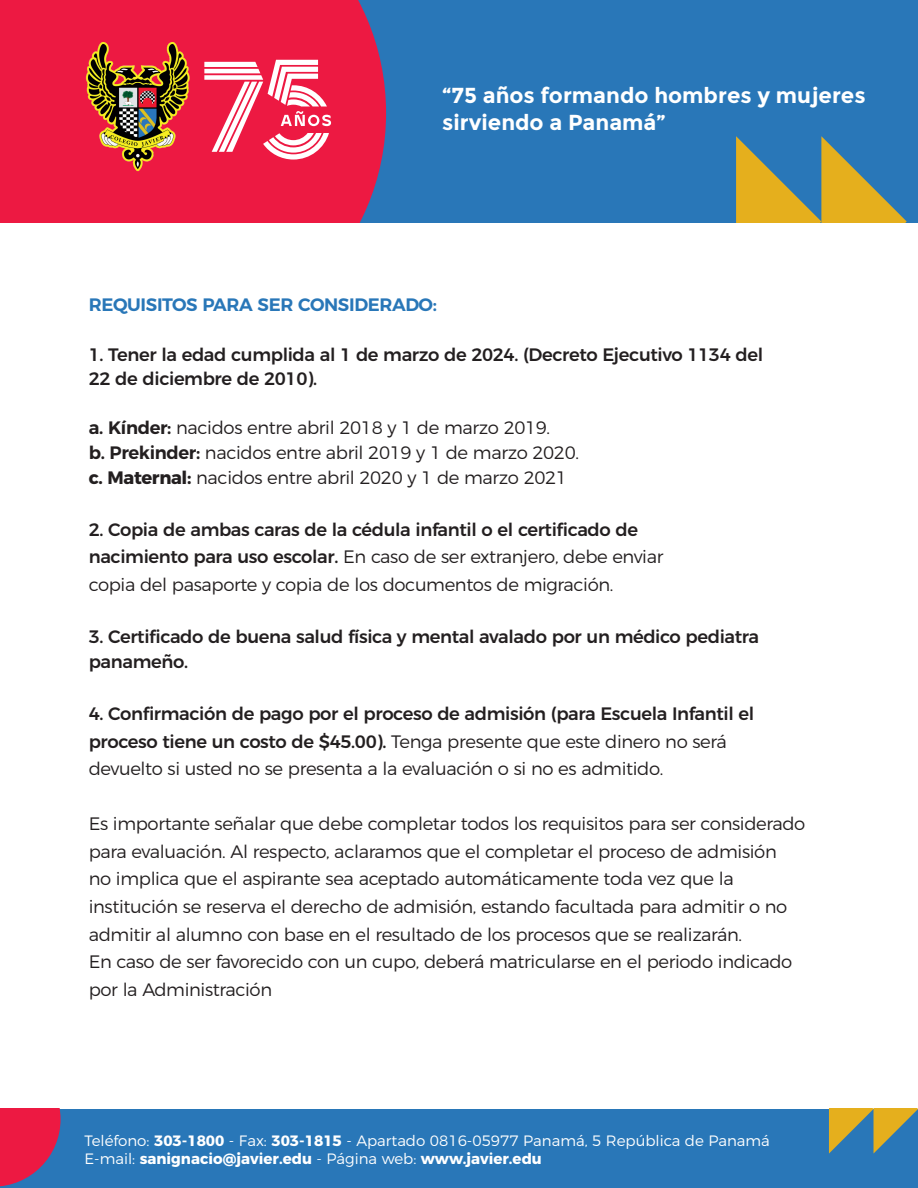
<style>
.page{position:relative;width:918px;height:1188px;background:#fff}
.page>*{position:absolute;margin:0;border:0;box-sizing:border-box;transform-origin:0 0}
.t1{font:700 21.75px/26.1px "Montserrat";color:#fff}
.t2{font:300 18px/27.6px "Montserrat";letter-spacing:-.02em;color:#231f20}
.t3{font:500 18px/24.6px "Montserrat";letter-spacing:-.02em;color:#231f20}
.t4{font:600 18px "Montserrat";letter-spacing:-.02em;color:#2977b8}
.t5{font:300 15px/18px "Montserrat";color:#fff}
.s1{font-weight:600}
.s2{font-weight:700}
.s3{font-weight:500}
.s4{font-weight:300}
</style>
<div class="page">
<div style="left:0;top:0;width:918px;height:222px;background:#2977b8"></div>
<div style="left:0;top:0;width:386px;height:222px;background:#ed1942"></div>
<svg style="left:736px;top:136px;width:171px;height:86px"></svg>
<svg style="left:204px;top:60px;width:127px;height:100px;background:#f36a85"></svg>
<img style="left:84px;top:43px;width:111px;height:136px">
<div style="left:0;top:1109px;width:918px;height:79px;background:#2977b8"></div>
<svg style="left:0;top:1109px;width:61px;height:78px"></svg>
<svg style="left:829px;top:1109px;width:89px;height:45px"></svg>
<p class="t1" style="left:442px;top:83px;width:425px">“75 años formando hombres y mujeres sirviendo a Panamá”</p>
<p class="t4" style="left:89px;top:290px;width:350px">REQUISITOS PARA SER CONSIDERADO:</p>
<p class="t3" style="left:89px;top:340px;width:676px">1. Tener la edad cumplida al 1 de marzo de 2024. (Decreto Ejecutivo 1134 del<br>22 de diciembre de 2010).</p>
<p class="t2" style="left:89px;top:414px;width:492px;line-height:24.6px"><span class="s1">a. Kínder:</span> nacidos entre abril 2018 y 1 de marzo 2019.<br><span class="s1">b. Prekinder:</span> nacidos entre abril 2019 y 1 de marzo 2020. <span class="s2">c. Maternal:</span> nacidos entre abril 2020 y 1 de marzo 2021</p>
<p class="t2" style="left:89px;top:514px;width:576px"><span class="s3">2. Copia de ambas caras de la cédula infantil o el certificado de nacimiento para uso escolar.</span> En caso de ser extranjero, debe enviar copia del pasaporte y copia de los documentos de migración.</p>
<p class="t3" style="left:89px;top:623px;width:672px">3. Certificado de buena salud física y mental avalado por un médico pediatra panameño.</p>
<p class="t3" style="left:89px;top:698px;width:667px;line-height:27.6px">4. Confirmación de pago por el proceso de admisión (para Escuela Infantil el proceso tiene un costo de $45.00). <span class="s4">Tenga presente que este dinero no será devuelto si usted no se presenta a la evaluación o si no es admitido.</span></p>
<p class="t2" style="left:89px;top:809px;width:718px">Es importante señalar que debe completar todos los requisitos para ser considerado para evaluación. Al respecto, aclaramos que el completar el proceso de admisión<br>no implica que el aspirante sea aceptado automáticamente toda vez que la institución se reserva el derecho de admisión, estando facultada para admitir o no admitir al alumno con base en el resultado de los procesos que se realizarán.<br>En caso de ser favorecido con un cupo, deberá matricularse en el periodo indicado por la Administración</p>
<p class="t5" style="left:84px;top:1130px;width:687px">Teléfono: <span class="s2">303-1800</span> - Fax: <span class="s2">303-1815</span> - Apartado 0816-05977 Panamá, 5 República de Panamá<br>E-mail: <span class="s2">sanignacio@javier.edu</span> - Página web: <span class="s2">www.javier.edu</span></p>
</div>
